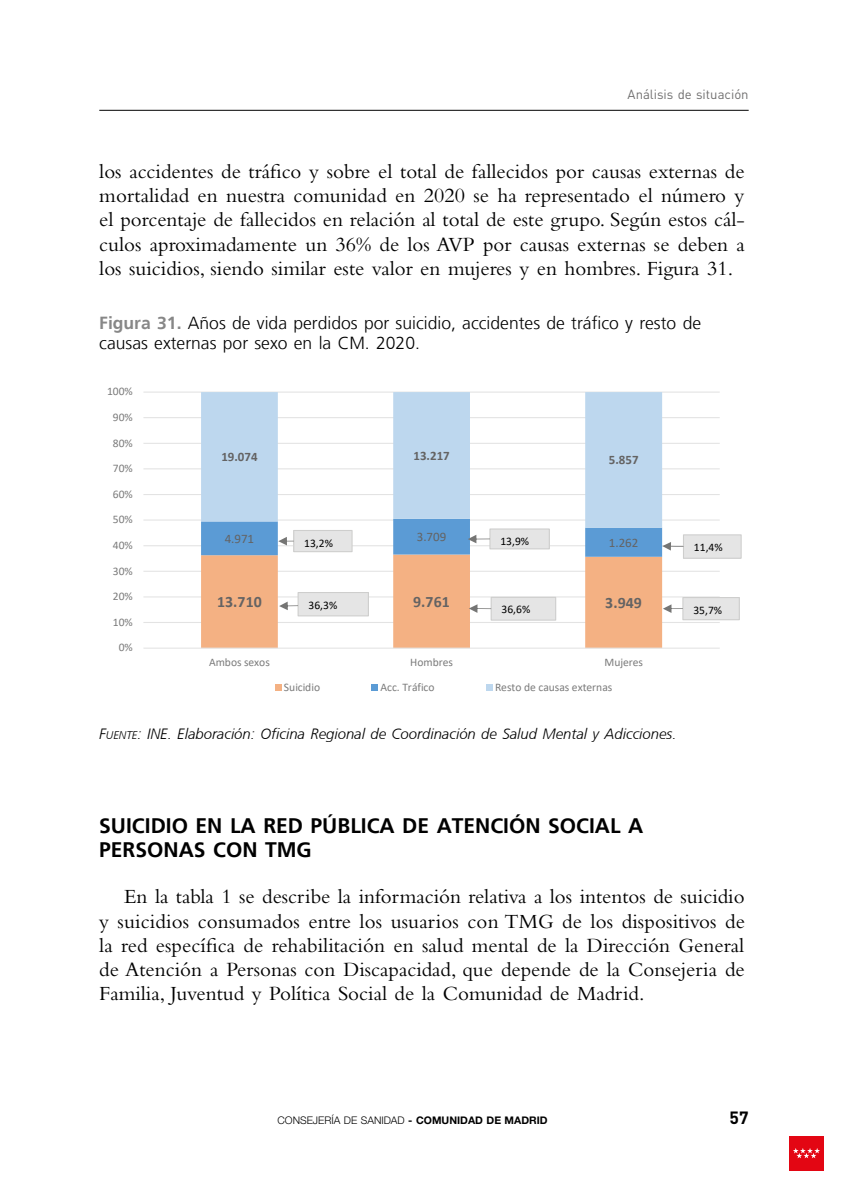
<style>
.page{position:relative;width:844px;height:1191px;background:#fff}
.page>*{position:absolute;margin:0;border:0;box-sizing:border-box;transform-origin:0 0}
.Texto{font:21px/24.3px "Bembo Std";color:#000;text-align:justify}
.Ladillo_2_sinnumero{font:700 21px/24.3px "Frutiger LT";color:#000}
.Figuras{font:300 17.5px/20.5px "Frutiger LT";color:#000}
.t1{font:700 17.5px "DIN Pro";color:#000}
.t2{font:700 15.92px "Calibri";letter-spacing:.005em;color:#646363}
.Fuente{font:italic 300 14.88px "Frutiger CE";color:#000}
.t3{font:13.12px "DIN Pro";color:#706f6f}
.t4{font:700 12.95px "Calibri";color:#646363}
.t5{font:12.95px "Calibri";color:#646363}
.t6{font:11.55px "Calibri";color:#7b7b7b}
.t7{font:11.55px "Calibri";color:#000}
.t8{font:300 10.5px "Helvetica Neue LT Std";color:#000}
.s1{font-weight:700;color:#878787}
.s2{font-style:inherit}
.s3{font-size:11.2px}
.s4{font-weight:700}
</style>
<div class="page">
<hr style="left:99px;top:110px;width:649px;height:1px;background:#000">
<div style="left:789px;top:1136px;width:34px;height:34px;background:#e30613"></div>
<svg style="left:793px;top:1148px;width:26px;height:10px"></svg>
<hr style="left:143px;top:622px;width:576px;height:1px;background:#e3e3e3">
<hr style="left:143px;top:596px;width:576px;height:1px;background:#e3e3e3">
<hr style="left:143px;top:571px;width:576px;height:1px;background:#e3e3e3">
<hr style="left:143px;top:545px;width:576px;height:1px;background:#e3e3e3">
<hr style="left:143px;top:519px;width:576px;height:1px;background:#e3e3e3">
<hr style="left:143px;top:494px;width:576px;height:1px;background:#e3e3e3">
<hr style="left:143px;top:468px;width:576px;height:1px;background:#e3e3e3">
<hr style="left:143px;top:443px;width:576px;height:1px;background:#e3e3e3">
<hr style="left:143px;top:417px;width:576px;height:1px;background:#e3e3e3">
<hr style="left:143px;top:391px;width:576px;height:1px;background:#e3e3e3">
<svg style="left:201px;top:557px;width:461px;height:90px;fill:#f4b183"></svg>
<svg style="left:201px;top:392px;width:461px;height:127px"></svg>
<hr style="left:143px;top:647px;width:576px;height:1px;background:#e3e3e3">
<svg style="left:275px;top:684px;width:6px;height:6px"></svg>
<div style="left:371px;top:684px;width:7px;height:6px;background:#5b9bd5"></div>
<svg style="left:486px;top:684px;width:6px;height:6px"></svg>
<div style="left:491px;top:597px;width:64px;height:23px;background:#e5e5e5"></div>
<div style="left:490px;top:597px;width:66px;height:23px;border:1px solid #cececd"></div>
<svg style="left:468px;top:604px;width:23px;height:9px"></svg>
<div style="left:682px;top:597px;width:57px;height:23px;background:#e5e5e5"></div>
<div style="left:682px;top:597px;width:57px;height:23px;border:1px solid #cececd"></div>
<svg style="left:662px;top:604px;width:20px;height:9px"></svg>
<div style="left:683px;top:535px;width:58px;height:23px;background:#e5e5e5"></div>
<div style="left:682px;top:534px;width:59px;height:25px;border:1px solid #cececd"></div>
<svg style="left:201px;top:519px;width:482px;height:38px"></svg>
<div style="left:298px;top:592px;width:70px;height:24px;background:#e5e5e5"></div>
<div style="left:297px;top:592px;width:72px;height:24px;border:1px solid #cececd"></div>
<svg style="left:279px;top:601px;width:19px;height:9px"></svg>
<p class="t3" style="left:627px;top:84px;width:122px">Análisis de situación</p>
<p class="Texto" style="left:99px;top:159px;width:646px">los accidentes de tráfico y sobre el total de fallecidos por causas externas de mortalidad en nuestra comunidad en 2020 se ha representado el número y el porcentaje de fallecidos en relación al total de este grupo. Según estos cál&shy;culos aproximadamente un 36% de los AVP por causas externas se deben a los suicidios, siendo similar este valor en mujeres y en hombres. Figura 31.</p>
<p class="Figuras" style="left:99px;top:313px;width:603px"><span class="s1">Figura 31.</span> Años de vida perdidos por suicidio, accidentes de tráfico y resto de causas externas por sexo en la CM. 2020.</p>
<p class="t6" style="left:107px;top:383px;width:27px">100%</p>
<p class="t6" style="left:113px;top:409px;width:21px">90%</p>
<p class="t6" style="left:113px;top:435px;width:21px">80%</p>
<p class="t6" style="left:113px;top:460px;width:21px">70%</p>
<p class="t6" style="left:113px;top:486px;width:21px">60%</p>
<p class="t6" style="left:113px;top:511px;width:21px">50%</p>
<p class="t6" style="left:113px;top:537px;width:21px">40%</p>
<p class="t6" style="left:113px;top:563px;width:21px">30%</p>
<p class="t6" style="left:113px;top:588px;width:21px">20%</p>
<p class="t6" style="left:113px;top:614px;width:21px">10%</p>
<p class="t6" style="left:119px;top:639px;width:16px">0%</p>
<p class="t4" style="left:221px;top:448px;width:38px">19.074</p>
<p class="t4" style="left:413px;top:446px;width:38px">13.217</p>
<p class="t4" style="left:608px;top:451px;width:31px">5.857</p>
<p class="t5" style="left:224px;top:529px;width:31px">4.971</p>
<p class="t5" style="left:416px;top:528px;width:31px">3.709</p>
<p class="t7" style="left:304px;top:534px;width:30px">13,2%</p>
<p class="t7" style="left:500px;top:533px;width:30px">13,9%</p>
<p class="t5" style="left:608px;top:533px;width:31px">1.262</p>
<p class="t7" style="left:693px;top:539px;width:30px">11,4%</p>
<p class="t2" style="left:217px;top:590px;width:46px">13.710</p>
<p class="t2" style="left:413px;top:590px;width:38px">9.761</p>
<p class="t2" style="left:605px;top:591px;width:38px">3.949</p>
<p class="t7" style="left:308px;top:597px;width:30px">36,3%</p>
<p class="t7" style="left:501px;top:601px;width:30px">36,6%</p>
<p class="t7" style="left:693px;top:602px;width:30px">35,7%</p>
<p class="t6" style="left:209px;top:654px;width:62px">Ambos sexos</p>
<p class="t6" style="left:410px;top:654px;width:44px">Hombres</p>
<p class="t6" style="left:604px;top:654px;width:40px">Mujeres</p>
<p class="t6" style="left:284px;top:679px;width:38px">Suicidio</p>
<p class="t6" style="left:380px;top:679px;width:55px">Acc. Tráfico</p>
<p class="t6" style="left:495px;top:679px;width:119px">Resto de causas externas</p>
<p class="Fuente" style="left:99px;top:725px;width:578px"><span class="s2">F</span><span class="s3">UENTE</span><span class="s2">:</span> INE. Elaboración: Oficina Regional de Coordinación de Salud Mental y Adicciones.</p>
<p class="Ladillo_2_sinnumero" style="left:99px;top:813px;width:545px">SUICIDIO EN LA RED PÚBLICA DE ATENCIÓN SOCIAL A<br>PERSONAS CON TMG</p>
<p class="Texto" style="left:99px;top:884px;width:647px;text-indent:25px">En la tabla 1 se describe la información relativa a los intentos de suicidio y suicidios consumados entre los usuarios con TMG de los dispositivos de la red específica de rehabilitación en salud mental de la Dirección General de Atención a Personas con Discapacidad, que depende de la Consejeria de Familia, Juventud y Política Social de la Comunidad de Madrid.</p>
<p class="t8" style="left:277px;top:1113px;width:271px">CONSEJERÍA DE SANIDAD <span class="s4">- COMUNIDAD DE MADRID</span></p>
<p class="t1" style="left:729px;top:1103px;width:21px">57</p>
</div>
